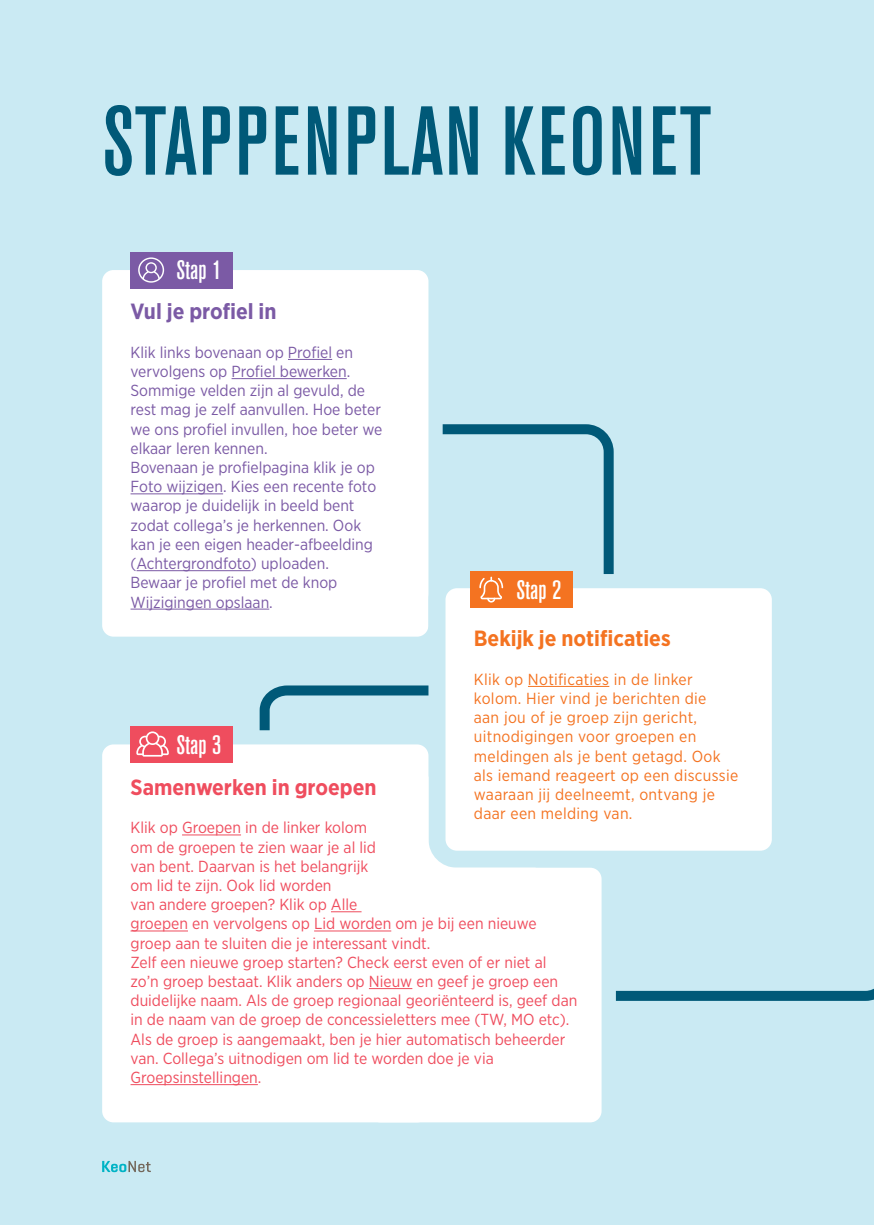
<style>
.page{position:relative;width:874px;height:1225px;background:#fff}
.page>*{position:absolute;margin:0;border:0;box-sizing:border-box;transform-origin:0 0}
.No_Spacing{font:500 condensed 96.8px "Akzidenz Grotesk BE";letter-spacing:.03em;color:#005978}
.No_Spacing-2{font:500 condensed 26.4px "Akzidenz Grotesk BE";color:#fff}
.t1{font:700 22px "Gotham Narrow";color:#f47321}
.t2{font:700 22px "Gotham Narrow";color:#ef4d5e}
.t3{font:700 22px "Gotham Narrow";color:#7b5aa5}
.t4{font:16px/19.2px "Gotham Narrow";color:#ef4d5e}
.t5{font:16px/19.2px "Gotham Narrow";color:#7b5aa5}
.t6{font:16px/19.2px "Gotham Narrow";letter-spacing:.02em;color:#f47321}
</style>
<div class="page">
<div style="left:0;top:0;width:873px;height:1225px;background:#caeaf3"></div>
<div style="left:102px;top:270px;width:326px;height:366px;background:#fff;border-radius:11px"></div>
<div style="left:437px;top:580px;width:343px;height:279px;background:#fff;border-radius:20px"></div>
<div style="left:428px;top:571px;width:360px;height:296px;border:17px solid #caeaf3;border-radius:20px"></div>
<div style="left:102px;top:744px;width:326px;height:378px;background:#fff;border-radius:11px"></div>
<div style="left:369px;top:867px;width:232px;height:255px;background:#fff;border-radius:11px"></div>
<hr style="left:527px;top:686px;width:82px;height:1px;background:#f47321">
<hr style="left:182px;top:834px;width:59px;height:1px;background:#ef4d5e">
<hr style="left:331px;top:911px;width:30px;height:1px;background:#ef4d5e">
<hr style="left:130px;top:930px;width:58px;height:1px;background:#ef4d5e">
<hr style="left:314px;top:930px;width:77px;height:1px;background:#ef4d5e">
<hr style="left:369px;top:988px;width:43px;height:1px;background:#ef4d5e">
<hr style="left:130px;top:1084px;width:128px;height:1px;background:#ef4d5e">
<hr style="left:288px;top:359px;width:44px;height:1px;background:#7b5aa5">
<hr style="left:231px;top:378px;width:115px;height:1px;background:#7b5aa5">
<hr style="left:130px;top:493px;width:93px;height:1px;background:#7b5aa5">
<hr style="left:136px;top:570px;width:115px;height:1px;background:#7b5aa5">
<hr style="left:130px;top:608px;width:139px;height:1px;background:#7b5aa5">
<div style="left:130px;top:252px;width:102px;height:36px;background:#7b5aa5"></div>
<div style="left:470px;top:571px;width:102px;height:36px;background:#f47321"></div>
<div style="left:130px;top:726px;width:102px;height:36px;background:#ef4d5e"></div>
<svg style="left:605px;top:571px;width:268px;height:430px"></svg>
<svg style="left:259px;top:680px;width:179px;height:60px"></svg>
<svg style="left:102px;top:1161px;width:49px;height:11px"></svg>
<svg style="left:432px;top:424px;width:186px;height:178px"></svg>
<svg style="left:136px;top:731px;width:33px;height:25px"></svg>
<svg style="left:138px;top:257px;width:26px;height:26px"></svg>
<p class="No_Spacing" style="left:102px;top:88px;width:610px">STAPPENPLAN KEONET</p>
<p class="No_Spacing-2" style="left:176px;top:255px;width:47px">Stap 1</p>
<p class="t3" style="left:130px;top:297px;width:147px">Vul je profiel in</p>
<p class="t5" style="left:130px;top:342px;width:224px">Klik links bovenaan op Profiel en vervolgens op Profiel bewerken.</p>
<p class="t5" style="left:130px;top:381px;width:253px">Sommige velden zijn al gevuld, de rest mag je zelf aanvullen. Hoe beter we ons profiel invullen, hoe beter we elkaar leren kennen.</p>
<p class="t5" style="left:130px;top:457px;width:247px">Bovenaan je profielpagina klik je op Foto wijzigen. Kies een recente foto waarop je duidelijk in beeld bent zodat collega’s je herkennen. Ook kan je een eigen header-afbeelding (Achtergrondfoto) uploaden.</p>
<p class="t5" style="left:130px;top:573px;width:208px">Bewaar je profiel met de knop<br>Wijzigingen opslaan.</p>
<p class="No_Spacing-2" style="left:516px;top:575px;width:47px">Stap 2</p>
<p class="t1" style="left:473px;top:624px;width:198px">Bekijk je notificaties</p>
<p class="t6" style="left:473px;top:669px;width:266px">Klik op Notificaties in de linker kolom. Hier vind je berichten die<br>aan jou of je groep zijn gericht, uitnodigingen voor groepen en meldingen als je bent getagd. Ook als iemand reageert op een discussie waaraan jij deelneemt, ontvang je daar een melding van.</p>
<p class="No_Spacing-2" style="left:176px;top:730px;width:47px">Stap 3</p>
<p class="t2" style="left:130px;top:773px;width:247px">Samenwerken in groepen</p>
<p class="t4" style="left:130px;top:818px;width:407px">Klik op Groepen in de linker kolom<br>om de groepen te zien waar je al lid<br>van bent. Daarvan is het belangrijk<br>om lid te zijn. Ook lid worden<br>van andere groepen? Klik op Alle<br>groepen en vervolgens op Lid worden om je bij een nieuwe groep aan te sluiten die je interessant vindt.</p>
<p class="t4" style="left:130px;top:952px;width:448px">Zelf een nieuwe groep starten? Check eerst even of er niet al zo’n groep bestaat. Klik anders op Nieuw en geef je groep een duidelijke naam. Als de groep regionaal georiënteerd is, geef dan in de naam van de groep de concessieletters mee (TW, MO etc).</p>
<p class="t4" style="left:130px;top:1029px;width:436px">Als de groep is aangemaakt, ben je hier automatisch beheerder van. Collega’s uitnodigen om lid te worden doe je via<br>Groepsinstellingen.</p>
</div>
